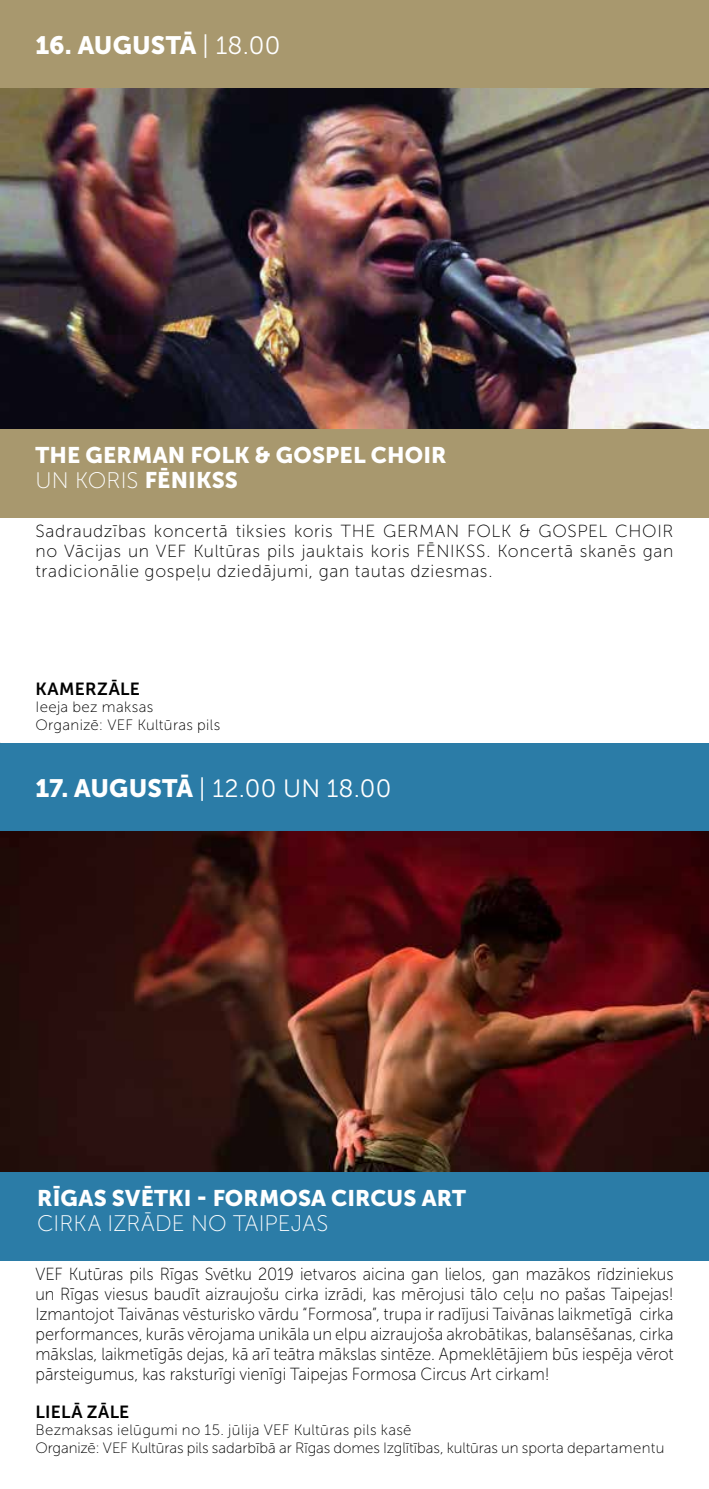
<style>
.page{position:relative;width:709px;height:1489px;background:#fff}
.page>*{position:absolute;margin:0;border:0;box-sizing:border-box;transform-origin:0 0}
.t1{font:25px "Museo Sans 300";letter-spacing:.01em;color:#fff}
.t2{font:25px "Museo Sans 900";color:#fff}
.t3{font:22.5px "Museo Sans 900";letter-spacing:.005em;color:#fff}
.t4{font:22.5px "Museo Sans 100";letter-spacing:.005em;color:#fff}
.t5{font:17.5px/20px "Museo Sans 100";letter-spacing:.025em;color:#000;text-align:justify;scale:.94 1}
.t6{font:17.5px/20px "Museo Sans 100";letter-spacing:.025em;color:#000;text-align:justify}
.t7{font:17.5px "Museo Sans 700";letter-spacing:.015em;color:#000}
.t8{font:15px/17.5px "Museo Sans 100";letter-spacing:.01em;color:#000}
.s1{font-family:"Museo Sans 300"}
.s2{font-family:"Museo Sans 900"}
</style>
<div class="page">
<div style="left:0;top:742px;width:709px;height:89px;background:#2b7ca7"></div>
<img style="left:0;top:831px;width:709px;height:340px">
<div style="left:0;top:1171px;width:709px;height:89px;background:#2b7ca7"></div>
<div style="left:0;top:0;width:709px;height:89px;background:#a8986e"></div>
<img style="left:0;top:89px;width:709px;height:340px">
<div style="left:0;top:429px;width:709px;height:88px;background:#a8986e"></div>
<h1 class="t2" style="left:35px;top:31px;width:246px">16. AUGUSTĀ <span class="s1">| 18.00</span></h1>
<p class="t3" style="left:35px;top:442px;width:413px">THE GERMAN FOLK &amp; GOSPEL CHOIR</p>
<p class="t4" style="left:35px;top:468px;width:204px">UN KORIS <span class="s2">FĒNIKSS</span></p>
<p class="t6" style="left:35px;top:521px;width:639px">Sadraudzības koncertā tiksies koris THE GERMAN FOLK &amp; GOSPEL CHOIR no Vācijas un VEF Kultūras pils jauktais koris FĒNIKSS. Koncertā skanēs gan tradicionālie gospeļu dziedājumi, gan tautas dziesmas.</p>
<p class="t7" style="left:35px;top:679px;width:106px">KAMERZĀLE</p>
<p class="t8" style="left:35px;top:698px;width:186px">Ieeja bez maksas<br>Organizē: VEF Kultūras pils</p>
<h1 class="t1" style="left:35px;top:774px;width:357px"><span class="s2">17. AUGUSTĀ</span> | 12.00 UN 18.00</h1>
<p class="t3" style="left:37px;top:1185px;width:430px">RĪGAS SVĒTKI - FORMOSA CIRCUS ART</p>
<p class="t4" style="left:37px;top:1211px;width:293px">CIRKA IZRĀDE NO TAIPEJAS</p>
<p class="t5" style="left:35px;top:1263px;width:680px">VEF Kutūras pils Rīgas Svētku 2019 ietvaros aicina gan lielos, gan mazākos rīdziniekus un Rīgas viesus baudīt aizraujošu cirka izrādi, kas mērojusi tālo ceļu no pašas Taipejas!<br>Izmantojot Taivānas vēsturisko vārdu “Formosa”, trupa ir radījusi Taivānas laikmetīgā cirka performances, kurās vērojama unikāla un elpu aizraujoša akrobātikas, balansēšanas, cirka mākslas, laikmetīgās dejas, kā arī teātra mākslas sintēze. Apmeklētājiem būs iespēja vērot pārsteigumus, kas raksturīgi vienīgi Taipejas Formosa Circus Art cirkam!</p>
<p class="t7" style="left:35px;top:1401px;width:95px">LIELĀ ZĀLE</p>
<p class="t8" style="left:35px;top:1421px;width:630px">Bezmaksas ielūgumi no 15. jūlija VEF Kultūras pils kasē<br>Organizē: VEF Kultūras pils sadarbībā ar Rīgas domes Izglītības, kultūras un sporta departamentu</p>
</div>
